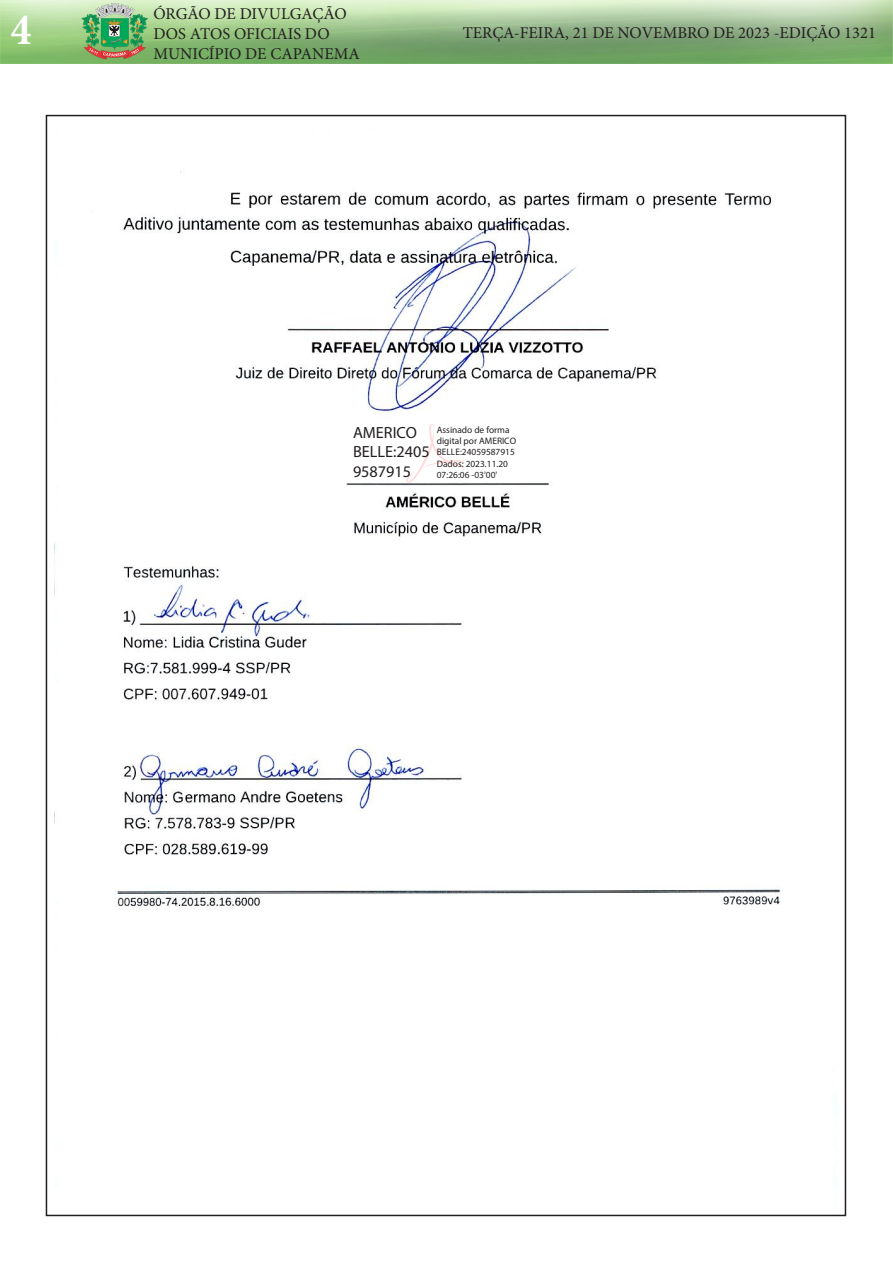
<style>
.page{position:relative;width:893px;height:1263px;background:#fff}
.page>*{position:absolute;margin:0;border:0;box-sizing:border-box;transform-origin:0 0}
.t1{font:700 condensed 45px "Minion Pro";color:#fff}
.t2{font:16.5px/19.8px "Minion Pro";color:#231f20}
.t3{font:16.2px/19.5px "Myriad Pro";color:#231f20}
.t4{font:9.45px/11.2px "Myriad Pro";color:#231f20}
</style>
<div class="page">
<img style="left:0;top:0;width:893px;height:64px">
<img style="left:54px;top:171px;width:726px;height:735px">
<svg style="left:406px;top:424px;width:59px;height:58px"></svg>
<h1 class="t1" style="left:11px;top:-1px;width:22px">4</h1>
<p class="t2" style="left:153px;top:4px;width:208px">ÓRGÃO DE DIVULGAÇÃO<br>DOS ATOS OFICIAIS DO<br>MUNICÍPIO DE CAPANEMA</p>
<p class="t2" style="left:463px;top:23px;width:415px">TERÇA-FEIRA, 21 DE NOVEMBRO DE 2023 -EDIÇÃO 1321</p>
<p class="t3" style="left:353px;top:422px;width:78px">AMERICO<br>BELLE:2405<br>9587915</p>
<p class="t4" style="left:437px;top:424px;width:81px">Assinado de forma digital por AMERICO<br>BELLE:24059587915<br>Dados: 2023.11.20<br>07:26:06 -03'00'</p>
</div>
